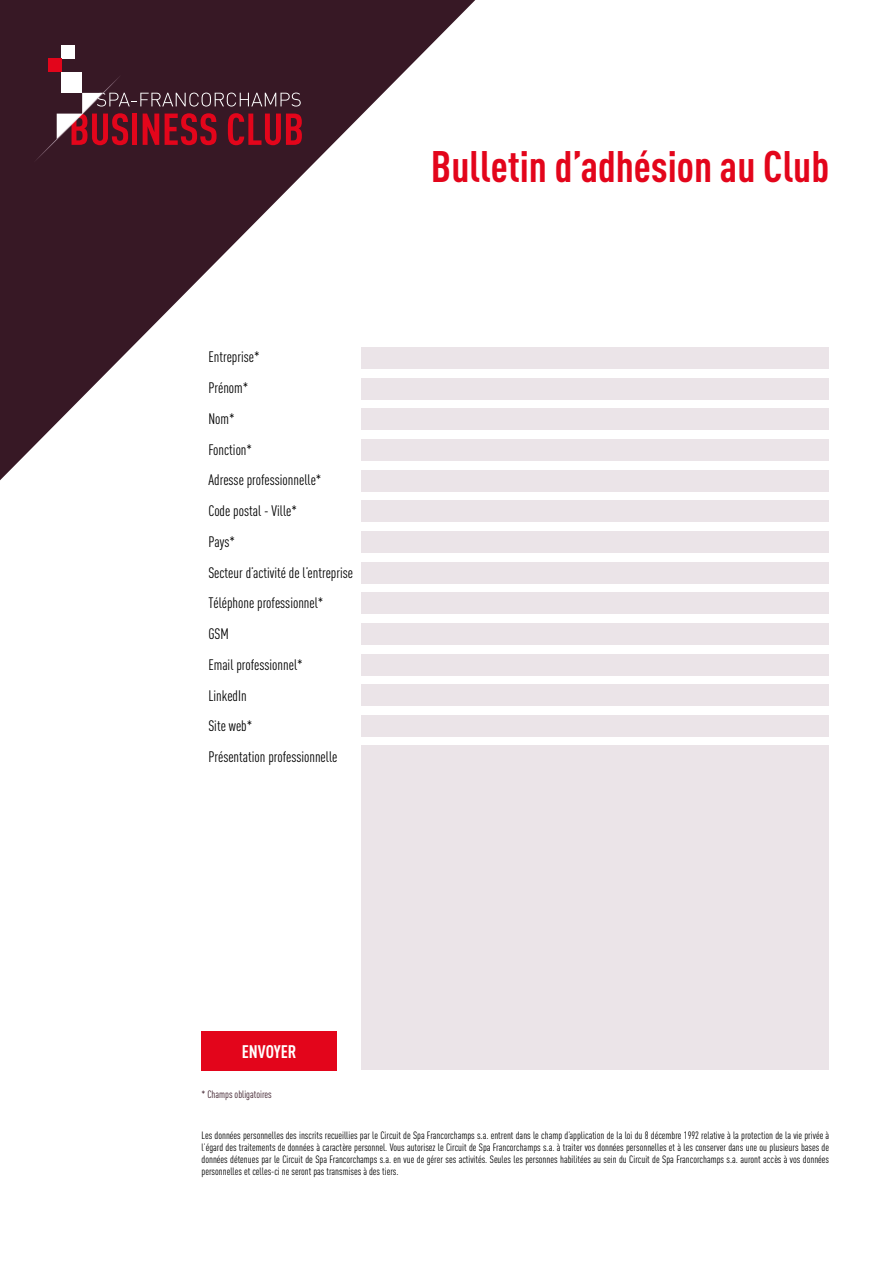
<style>
.page{position:relative;width:893px;height:1263px;background:#fff}
.page>*{position:absolute;margin:0;border:0;box-sizing:border-box;transform-origin:0 0}
.t1{font:700 43.5px "DIN Cond";color:#e3051b}
.t2{font:700 18px "DIN Cond";color:#fff}
.t3{font:15px/30.8px "DIN Cond";color:#000}
.t4{font:10.5px/12px "DIN Cond";color:#000;text-align:justify}
.t5{font:10.5px "DIN Cond";color:#371825}
</style>
<div class="page">
<svg style="left:0;top:0;width:475px;height:480px"></svg>
<div style="left:61px;top:72px;width:21px;height:21px;background:#fff"></div>
<div style="left:61px;top:45px;width:14px;height:13px;background:#fff"></div>
<div style="left:48px;top:58px;width:13px;height:14px;background:#e3051b"></div>
<svg style="left:33px;top:75px;width:269px;height:88px;background:#5c2431"></svg>
<div style="left:361px;top:347px;width:468px;height:22px;background:#ebe4e8"></div>
<div style="left:361px;top:378px;width:468px;height:21px;background:#ebe4e8"></div>
<div style="left:361px;top:409px;width:468px;height:21px;background:#ebe4e8"></div>
<div style="left:361px;top:439px;width:468px;height:21px;background:#ebe4e8"></div>
<div style="left:361px;top:470px;width:468px;height:21px;background:#ebe4e8"></div>
<div style="left:361px;top:501px;width:468px;height:21px;background:#ebe4e8"></div>
<div style="left:361px;top:531px;width:468px;height:21px;background:#ebe4e8"></div>
<div style="left:361px;top:562px;width:468px;height:21px;background:#ebe4e8"></div>
<div style="left:361px;top:593px;width:468px;height:21px;background:#ebe4e8"></div>
<div style="left:361px;top:623px;width:468px;height:21px;background:#ebe4e8"></div>
<div style="left:361px;top:654px;width:468px;height:21px;background:#ebe4e8"></div>
<div style="left:361px;top:685px;width:468px;height:21px;background:#ebe4e8"></div>
<div style="left:361px;top:715px;width:468px;height:21px;background:#ebe4e8"></div>
<div style="left:361px;top:745px;width:468px;height:325px;background:#ebe4e8"></div>
<div style="left:202px;top:1031px;width:135px;height:39px;background:#e3051b"></div>
<h3 class="t3" style="left:208px;top:341px;width:146px">Entreprise*<br>Prénom*<br>Nom*<br>Fonction*<br>Adresse professionnelle*<br>Code postal - Ville*<br>Pays*<br>Secteur d’activité de l’entreprise<br>Téléphone professionnel*<br>GSM<br>Email professionnel*<br>LinkedIn<br>Site web*<br>Présentation professionnelle</h3>
<h1 class="t1" style="left:431px;top:140px;width:400px">Bulletin d’adhésion au Club</h1>
<h2 class="t2" style="left:242px;top:1040px;width:56px">ENVOYER</h2>
<p class="t5" style="left:202px;top:1088px;width:72px">* Champs obligatoires</p>
<p class="t4" style="left:202px;top:1130px;width:629px">Les données personnelles des inscrits recueillies par le Circuit de Spa Francorchamps s.a. entrent dans le champ d’application de la loi du 8 décembre 1992 relative à la protection de la vie privée à l’égard des traitements de données à caractère personnel. Vous autorisez le Circuit de Spa Francorchamps s.a. à traiter vos données personnelles et à les conserver dans une ou plusieurs bases de données détenues par le Circuit de Spa Francorchamps s.a. en vue de gérer ses activités. Seules les personnes habilitées au sein du Circuit de Spa Francorchamps s.a. auront accès à vos données personnelles et celles-ci ne seront pas transmises à des tiers.</p>
</div>
